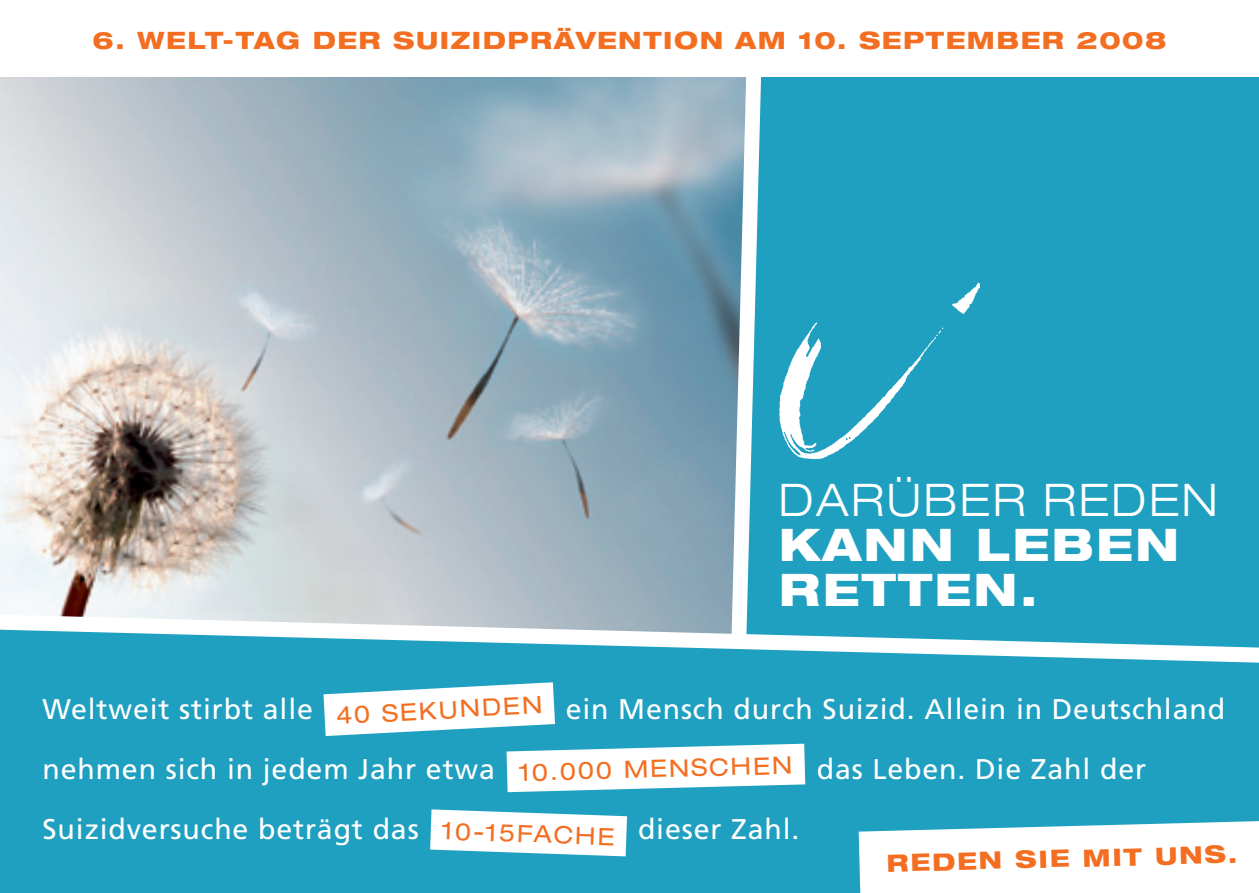
<style>
.page{position:relative;width:1259px;height:893px;background:#fff}
.page>*{position:absolute;margin:0;border:0;box-sizing:border-box;transform-origin:0 0}
.t1{font:800 expanded 45px/45px "Helvetica Neue";letter-spacing:.05em;color:#fff}
.t2{font:300 expanded 45px "Helvetica Neue";letter-spacing:.05em;color:#fff}
.t3{font:28.5px "Frutiger";letter-spacing:.03em;color:#fff}
.t4{font:800 expanded 24px "Helvetica Neue";letter-spacing:.065em;color:#f36e21}
.t5{font:expanded 24px "Helvetica Neue";color:#f36e21}
</style>
<div class="page">
<div style="left:747px;top:77px;width:512px;height:553px;background:#20a0c1"></div>
<img style="left:0;top:77px;width:747px;height:553px">
<div style="left:0;top:630px;width:1259px;height:263px;background:#20a0c1"></div>
<svg style="left:858px;top:821px;width:401px;height:72px"></svg>
<svg style="left:323px;top:682px;width:232px;height:54px"></svg>
<svg style="left:430px;top:809px;width:197px;height:47px"></svg>
<svg style="left:506px;top:744px;width:299px;height:48px"></svg>
<svg style="left:779px;top:283px;width:201px;height:176px;background:#36a9c7"></svg>
<p class="t4" style="left:93px;top:25px;width:1075px">6. WELT-TAG DER SUIZIDPRÄVENTION AM 10. SEPTEMBER 2008</p>
<h1 class="t2" style="left:779px;top:473px;width:440px">DARÜBER REDEN</h1>
<h1 class="t1" style="left:779px;top:521px;width:402px">KANN LEBEN<br>RETTEN.</h1>
<p class="t5" style="left:335px;top:701px;width:208px;rotate:-3deg">40 SEKUNDEN</p>
<p class="t3" style="left:43px;top:693px;width:272px">Weltweit stirbt alle</p>
<p class="t3" style="left:566px;top:693px;width:661px">ein Mensch durch Suizid. Allein in Deutschland</p>
<p class="t3" style="left:43px;top:753px;width:454px">nehmen sich in jedem Jahr etwa</p>
<p class="t3" style="left:817px;top:753px;width:331px">das Leben. Die Zahl der</p>
<p class="t3" style="left:43px;top:813px;width:378px">Suizidversuche beträgt das</p>
<p class="t3" style="left:638px;top:813px;width:163px">dieser Zahl.</p>
<p class="t5" style="left:519px;top:757px;width:274px;rotate:-1deg">10.000 MENSCHEN</p>
<p class="t5" style="left:443px;top:816px;width:173px;rotate:2deg">10-15FACHE</p>
<p class="t4" style="left:886px;top:846px;width:352px;rotate:-1deg">REDEN SIE MIT UNS.</p>
</div>
